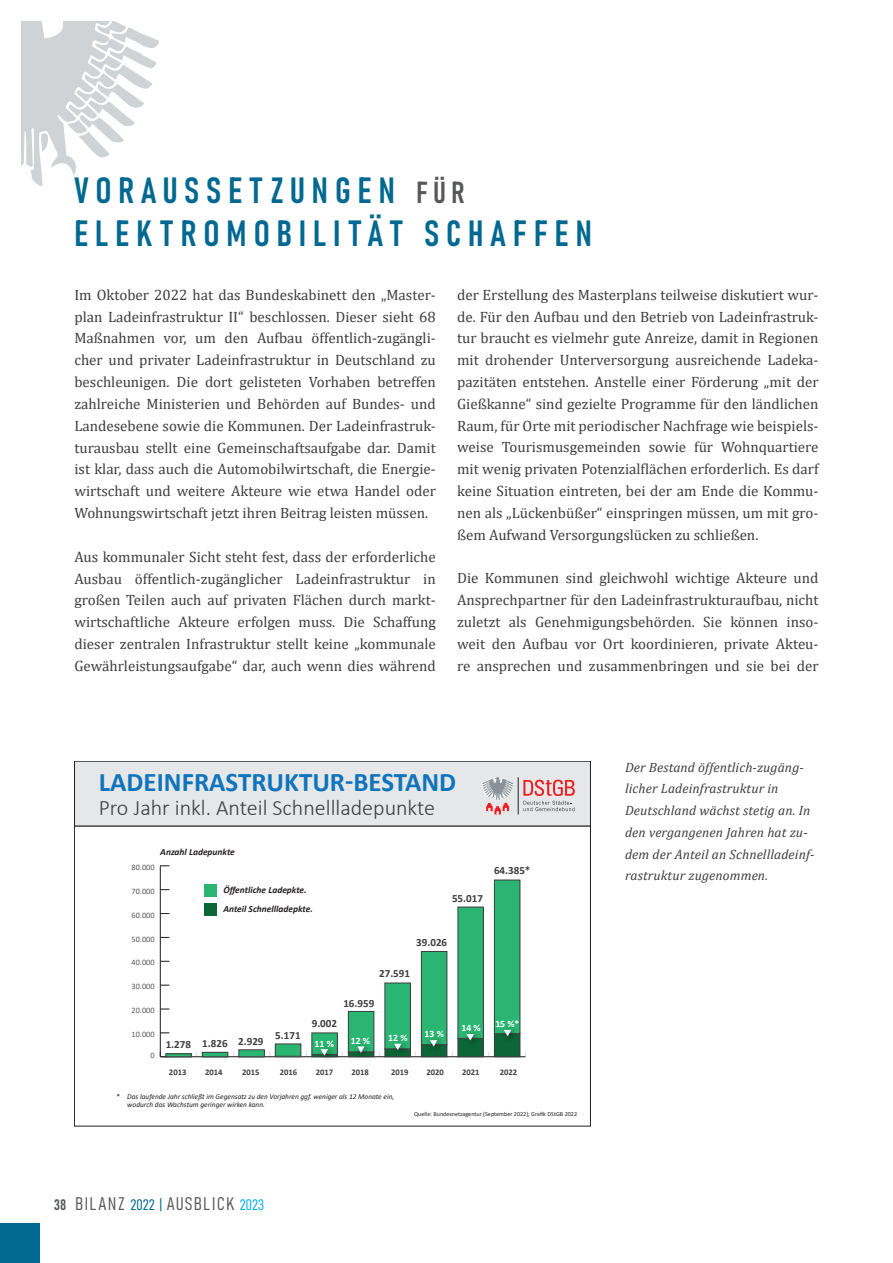
<style>
.page{position:relative;width:893px;height:1263px;background:#fff}
.page>*{position:absolute;margin:0;border:0;box-sizing:border-box;transform-origin:0 0}
.t1{font:36px/43.2px "Bahnschrift";letter-spacing:.195em;color:#006991}
.t2{font:700 27px "Calibri";color:#1074bc}
.t3{font:300 22.05px "Calibri";color:#3e3e3f}
.t4{font:18px "Bahnschrift";letter-spacing:.1em;color:#57585a}
.t5{font:15px/21.9px "Cambria";color:#3e3e3f;text-align:justify}
.t6{font:italic 13.5px/21.8px "Cambria";letter-spacing:.01em;color:#3e3e3f}
.t7{font:700 11.1px "Calibri";color:#3e3e3f}
.t8{font:700 9.75px "Calibri";color:#fff}
.t9{font:italic 700 9.45px/19.2px "Calibri";color:#231f20}
.t10{font:700 8.55px "Calibri";color:#3e3e3f}
.t11{font:8.25px "Calibri";color:#57585a}
.t12{font:italic 7.35px/8.6px "Calibri";color:#231f20}
.t13{font:6.15px "Calibri";color:#231f20}
.s1{font-size:30px;color:#57585a}
.s2{font-size:15px}
.s3{font-size:15px;color:#006991}
.s4{font-size:15px;color:#00aeef}
</style>
<div class="page">
<svg style="left:21px;top:21px;width:138px;height:165px"></svg>
<div style="left:0;top:1223px;width:40px;height:40px;background:#006991"></div>
<div style="left:74px;top:826px;width:517px;height:300px;border:1px solid #231f20"></div>
<div style="left:75px;top:761px;width:515px;height:65px;background:#e6e7e9"></div>
<div style="left:74px;top:761px;width:517px;height:65px;border:1px solid #231f20"></div>
<hr style="left:518px;top:777px;width:1px;height:37px;background:#231f20">
<svg style="left:523px;top:780px;width:52px;height:31px"></svg>
<svg style="left:481px;top:777px;width:32px;height:37px"></svg>
<hr style="left:160px;top:1056px;width:365px;height:1px;background:#231f20">
<hr style="left:160px;top:866px;width:1px;height:191px;background:#231f20">
<svg style="left:160px;top:1052px;width:6px;height:5px"></svg>
<svg style="left:275px;top:1056px;width:26px;height:1px"></svg>
<div style="left:312px;top:1054px;width:25px;height:3px;border:1px solid #3e3e3f"></div>
<div style="left:348px;top:1052px;width:26px;height:5px;border:1px solid #3e3e3f"></div>
<div style="left:385px;top:1049px;width:25px;height:8px;border:1px solid #3e3e3f"></div>
<div style="left:421px;top:1044px;width:26px;height:13px;border:1px solid #3e3e3f"></div>
<div style="left:458px;top:1038px;width:25px;height:19px;background:#0c6638"></div>
<div style="left:458px;top:1038px;width:25px;height:19px;border:1px solid #3e3e3f"></div>
<div style="left:494px;top:1034px;width:26px;height:23px;background:#0c6638"></div>
<div style="left:494px;top:1033px;width:26px;height:24px;border:1px solid #3e3e3f"></div>
<div style="left:166px;top:1053px;width:25px;height:4px;border:1px solid #3e3e3f"></div>
<div style="left:202px;top:1052px;width:26px;height:5px;background:#2bb572"></div>
<div style="left:202px;top:1052px;width:26px;height:5px;border:1px solid #3e3e3f"></div>
<div style="left:239px;top:1050px;width:25px;height:7px;background:#2bb572"></div>
<div style="left:239px;top:1050px;width:25px;height:7px;border:1px solid #3e3e3f"></div>
<div style="left:275px;top:1044px;width:26px;height:12px;background:#2bb572"></div>
<div style="left:275px;top:1044px;width:26px;height:12px;border:1px solid #3e3e3f"></div>
<div style="left:312px;top:1033px;width:25px;height:21px;background:#2bb572"></div>
<div style="left:348px;top:1011px;width:26px;height:41px;background:#2bb572"></div>
<div style="left:348px;top:1011px;width:26px;height:41px;border:1px solid #3e3e3f"></div>
<div style="left:385px;top:983px;width:25px;height:66px;background:#2bb572"></div>
<div style="left:421px;top:951px;width:26px;height:94px;background:#2bb572"></div>
<div style="left:421px;top:951px;width:26px;height:94px;border:1px solid #3e3e3f"></div>
<div style="left:458px;top:907px;width:25px;height:131px;background:#2bb572"></div>
<div style="left:494px;top:880px;width:26px;height:154px;background:#2bb572"></div>
<div style="left:494px;top:880px;width:26px;height:154px;border:1px solid #3e3e3f"></div>
<div style="left:204px;top:884px;width:12px;height:13px;background:#2bb572"></div>
<div style="left:204px;top:903px;width:12px;height:12px;background:#0c6638"></div>
<img style="left:422px;top:1033px;width:26px;height:25px">
<svg style="left:430px;top:1040px;width:7px;height:6px"></svg>
<img style="left:386px;top:1036px;width:26px;height:22px">
<svg style="left:394px;top:1044px;width:7px;height:6px"></svg>
<img style="left:350px;top:1039px;width:26px;height:19px">
<svg style="left:357px;top:1046px;width:8px;height:7px"></svg>
<img style="left:313px;top:1042px;width:26px;height:18px">
<svg style="left:321px;top:1049px;width:7px;height:6px"></svg>
<img style="left:459px;top:1026px;width:25px;height:25px">
<svg style="left:466px;top:1034px;width:8px;height:6px"></svg>
<img style="left:496px;top:1022px;width:25px;height:25px">
<svg style="left:504px;top:1030px;width:7px;height:6px"></svg>
<h1 class="t1" style="left:74px;top:166px;width:519px">VORAUSSETZUNGEN <span class="s1">FÜR<br></span>ELEKTROMOBILITÄT SCHAFFEN</h1>
<p class="t5" style="left:74px;top:284px;width:363px">Im Oktober 2022 hat das Bundeskabinett den „Master&shy;plan Ladeinfrastruktur II“ beschlossen. Dieser sieht 68<br>Maßnahmen vor, um den Aufbau öffentlich-zugängli&shy;cher und privater Ladeinfrastruktur in Deutschland zu beschleunigen. Die dort gelisteten Vorhaben betreffen zahlreiche Ministerien und Behörden auf Bundes- und Landesebene sowie die Kommunen. Der Ladeinfrastruk&shy;turausbau stellt eine Gemeinschaftsaufgabe dar. Damit ist klar, dass auch die Automobilwirtschaft, die Energie&shy;wirtschaft und weitere Akteure wie etwa Handel oder Wohnungswirtschaft jetzt ihren Beitrag leisten müssen.</p>
<p class="t5" style="left:74px;top:545px;width:363px">Aus kommunaler Sicht steht fest, dass der erforderliche Ausbau öffentlich-zugänglicher Ladeinfrastruktur in großen Teilen auch auf privaten Flächen durch markt&shy;wirtschaftliche Akteure erfolgen muss. Die Schaffung dieser zentralen Infrastruktur stellt keine „kommunale Gewährleistungsaufgabe“ dar, auch wenn dies während</p>
<p class="t5" style="left:457px;top:284px;width:363px">der Erstellung des Masterplans teilweise diskutiert wur&shy;de. Für den Aufbau und den Betrieb von Ladeinfrastruk&shy;tur braucht es vielmehr gute Anreize, damit in Regionen mit drohender Unterversorgung ausreichende Ladeka&shy;pazitäten entstehen. Anstelle einer Förderung „mit der Gießkanne“ sind gezielte Programme für den ländlichen Raum, für Orte mit periodischer Nachfrage wie beispiels&shy;weise Tourismusgemeinden sowie für Wohnquartiere mit wenig privaten Potenzialflächen erforderlich. Es darf keine Situation eintreten, bei der am Ende die Kommu&shy;nen als „Lückenbüßer“ einspringen müssen, um mit gro&shy;ßem Aufwand Versorgungslücken zu schließen.</p>
<p class="t5" style="left:457px;top:567px;width:363px">Die Kommunen sind gleichwohl wichtige Akteure und Ansprechpartner für den Ladeinfrastrukturaufbau, nicht zuletzt als Genehmigungsbehörden. Sie können inso&shy;weit den Aufbau vor Ort koordinieren, private Akteu&shy;re ansprechen und zusammenbringen und sie bei der</p>
<h2 class="t2" style="left:99px;top:763px;width:359px">LADEINFRASTRUKTUR-BESTAND</h2>
<h3 class="t3" style="left:99px;top:794px;width:338px">Pro Jahr inkl. Anteil Schnellladepunkte</h3>
<p class="t9" style="left:160px;top:841px;width:76px">Anzahl Ladepunkte</p>
<p class="t11" style="left:132px;top:861px;width:24px">80.000</p>
<p class="t11" style="left:132px;top:885px;width:24px">70.000</p>
<p class="t11" style="left:132px;top:909px;width:24px">60.000</p>
<p class="t11" style="left:132px;top:933px;width:24px">50.000</p>
<p class="t11" style="left:132px;top:957px;width:24px">40.000</p>
<p class="t11" style="left:132px;top:981px;width:24px">30.000</p>
<p class="t11" style="left:132px;top:1005px;width:24px">20.000</p>
<p class="t11" style="left:132px;top:1028px;width:24px">10.000</p>
<p class="t11" style="left:150px;top:1050px;width:6px">0</p>
<p class="t9" style="left:223px;top:880px;width:91px">Öffentliche Ladepkte.<br>Anteil Schnellladepkte.</p>
<p class="t7" style="left:452px;top:890px;width:32px">55.017</p>
<p class="t7" style="left:416px;top:934px;width:32px">39.026</p>
<p class="t7" style="left:379px;top:966px;width:32px">27.591</p>
<p class="t7" style="left:343px;top:996px;width:32px">16.959</p>
<p class="t7" style="left:166px;top:1036px;width:63px">1.278 1.826</p>
<p class="t7" style="left:238px;top:1033px;width:27px">2.929</p>
<p class="t7" style="left:275px;top:1027px;width:27px">5.171</p>
<p class="t7" style="left:312px;top:1016px;width:27px">9.002</p>
<p class="t8" style="left:315px;top:1036px;width:21px">11 %</p>
<p class="t8" style="left:351px;top:1034px;width:21px">12 %</p>
<p class="t8" style="left:388px;top:1031px;width:21px">12 %</p>
<p class="t8" style="left:425px;top:1026px;width:21px">13 %</p>
<p class="t8" style="left:461px;top:1021px;width:21px">14 %</p>
<p class="t7" style="left:494px;top:862px;width:38px">64.385*</p>
<p class="t8" style="left:495px;top:1017px;width:26px">15 %*</p>
<p class="t10" style="left:169px;top:1066px;width:19px">2013</p>
<p class="t10" style="left:205px;top:1066px;width:19px">2014</p>
<p class="t10" style="left:242px;top:1066px;width:19px">2015</p>
<p class="t10" style="left:280px;top:1066px;width:19px">2016</p>
<p class="t10" style="left:316px;top:1066px;width:19px">2017</p>
<p class="t10" style="left:351px;top:1066px;width:19px">2018</p>
<p class="t10" style="left:391px;top:1066px;width:19px">2019</p>
<p class="t10" style="left:426px;top:1066px;width:19px">2020</p>
<p class="t10" style="left:462px;top:1066px;width:19px">2021</p>
<p class="t10" style="left:500px;top:1066px;width:19px">2022</p>
<p class="t12" style="left:127px;top:1092px;width:269px;text-indent:-11px">* Das laufende Jahr schließt im Gegensatz zu den Vorjahren ggf. weniger als 12 Monate ein, wodurch das Wachstum geringer wirken kann.</p>
<p class="t13" style="left:414px;top:1109px;width:164px">Quelle: Bundesnetzagentur (September 2022); Grafik DStGB 2022</p>
<p class="t4" style="left:54px;top:1190px;width:211px"><span class="s2">38</span> BILANZ <span class="s3">2022 |</span> AUSBLICK <span class="s4">2023</span></p>
<p class="t6" style="left:625px;top:756px;width:191px">Der Bestand öffentlich-zugäng&shy;licher Ladeinfrastruktur in<br>Deutschland wächst stetig an. In den vergangenen Jahren hat zu&shy;dem der Anteil an Schnellladeinf&shy;rastruktur zugenommen.</p>
</div>
